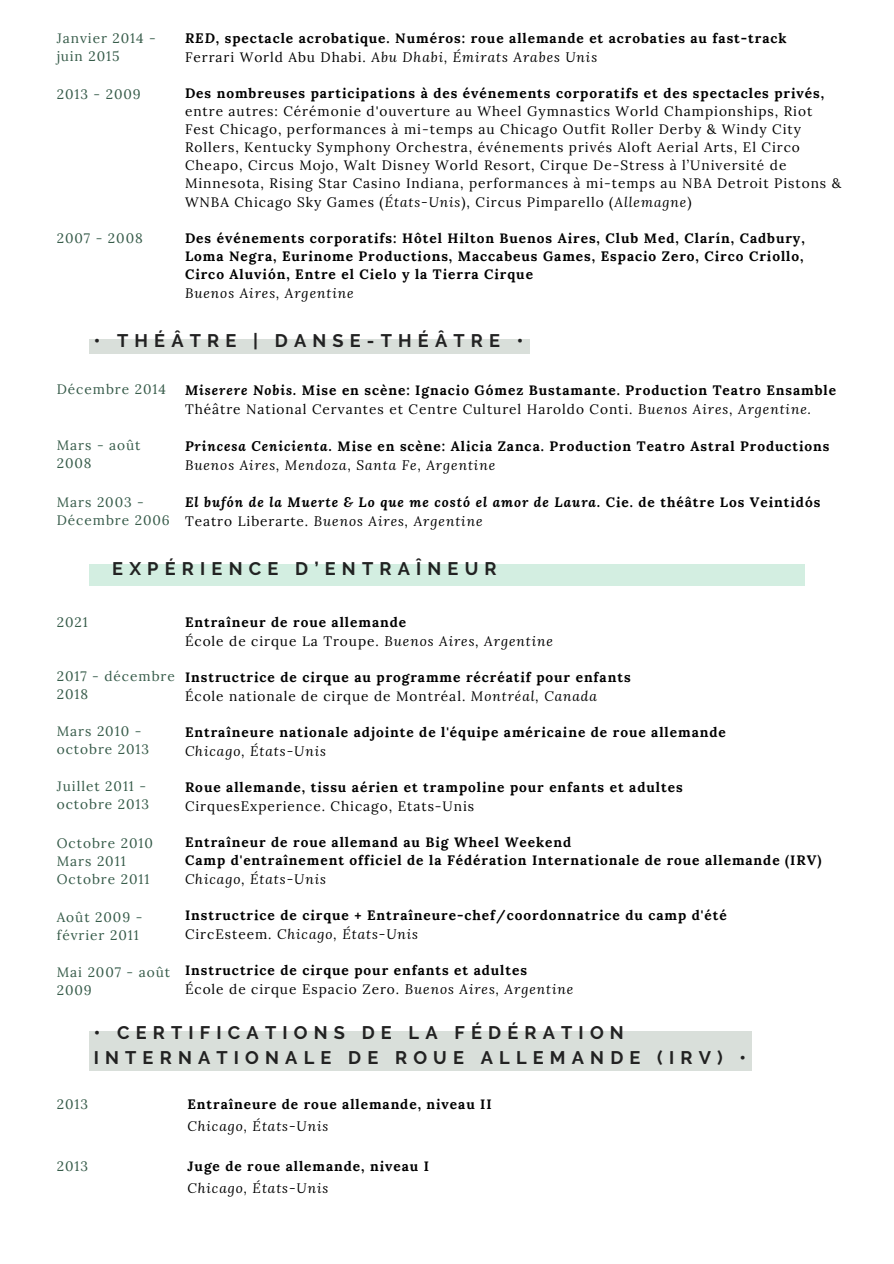
<style>
.page{position:relative;width:894px;height:1264px;background:#fff}
.page>*{position:absolute;margin:0;border:0;box-sizing:border-box;transform-origin:0 0}
.t1{font:700 18.15px/25.2px "Raleway";letter-spacing:.34em;color:#222}
.t2{font:700 13.65px/18px "Lora";letter-spacing:.07em;color:#000;text-align:justify}
.t3{font:13.65px/18.1px "Lora";letter-spacing:.07em;color:#000}
.t4{font:italic 13.65px "Lora";letter-spacing:.07em;color:#000}
.t5{font:13.65px/18px "Lora";letter-spacing:.07em;color:#365b49}
.t6{font:italic 700 13.65px "Lora";letter-spacing:.07em;color:#000}
.s1{font-style:italic}
.s2{font-style:normal}
.s3{font-weight:700}
.s4{font-weight:400}
.s5{font-weight:400;font-style:italic}
</style>
<div class="page">
<div style="left:89px;top:339px;width:441px;height:15px;background:#d9dfda"></div>
<div style="left:89px;top:564px;width:715px;height:21px;background:#d3eee1"></div>
<div style="left:89px;top:1031px;width:662px;height:39px;background:#d9dfda"></div>
<p class="t5" style="left:57px;top:28px;width:100px">Janvier 2014 - juin 2015</p>
<p class="t5" style="left:57px;top:85px;width:85px">2013 - 2009</p>
<p class="t5" style="left:57px;top:229px;width:87px">2007 - 2008</p>
<p class="t2" style="left:185px;top:28px;width:603px"><span class="s1">RED</span>, spectacle acrobatique. Numéros: roue allemande et acrobaties au fast-track</p>
<p class="t4" style="left:185px;top:48px;width:413px"><span class="s2">Ferrari World Abu Dhabi.</span> Abu Dhabi, Émirats Arabes Unis</p>
<p class="t3" style="left:185px;top:84px;width:657px"><span class="s3">Des nombreuses participations à des événements corporatifs et des spectacles privés, </span>entre autres: Cérémonie d'ouverture au Wheel Gymnastics World Championships, Riot Fest Chicago, performances à mi-temps au Chicago Outfit Roller Derby &amp; Windy City Rollers, Kentucky Symphony Orchestra, événements privés Aloft Aerial Arts, El Circo Cheapo, Circus Mojo, Walt Disney World Resort, Cirque De-Stress à l’Université de Minnesota, Rising Star Casino Indiana, performances à mi-temps au NBA Detroit Pistons &amp; WNBA Chicago Sky Games (<span class="s1">États-Unis</span>), Circus Pimparello (<span class="s1">Allemagne</span>)</p>
<p class="t2" style="left:185px;top:229px;width:621px">Des événements corporatifs: Hôtel Hilton Buenos Aires, Club Med, Clarín, Cadbury, Loma Negra, Eurinome Productions, Maccabeus Games, Espacio Zero, Circo Criollo, Circo Aluvión, Entre el Cielo y la Tierra Cirque</p>
<p class="t4" style="left:185px;top:284px;width:170px">Buenos Aires, Argentine</p>
<p class="t1" style="left:94px;top:328px;width:431px">• THÉÂTRE | DANSE-THÉÂTRE •</p>
<p class="t2" style="left:185px;top:380px;width:652px;line-height:19.2px"><span class="s1">Miserere Nobis.</span> Mise en scène: Ignacio Gómez Bustamante. Production Teatro Ensamble<br><span class="s4">Théâtre National Cervantes et Centre Culturel Haroldo Conti.</span> <span class="s5">Buenos Aires, Argentine.</span></p>
<p class="t2" style="left:185px;top:437px;width:646px"><span class="s1">Princesa Cenicienta.</span> Mise en scène: Alicia Zanca. Production Teatro Astral Productions</p>
<p class="t4" style="left:185px;top:456px;width:311px">Buenos Aires, Mendoza, Santa Fe, Argentine</p>
<p class="t6" style="left:185px;top:493px;width:636px">El bufón de la Muerte &amp; Lo que me costó el amor de Laura. <span class="s2">Cie. de théâtre Los Veintidós</span></p>
<p class="t4" style="left:185px;top:512px;width:299px"><span class="s2">Teatro Liberarte.</span> Buenos Aires, Argentine</p>
<p class="t5" style="left:57px;top:379px;width:110px">Décembre 2014</p>
<p class="t5" style="left:57px;top:436px;width:85px">Mars - août<br>2008</p>
<p class="t5" style="left:57px;top:493px;width:114px">Mars 2003 -<br>Décembre 2006</p>
<p class="t1" style="left:112px;top:555px;width:386px">EXPÉRIENCE D’ENTRAÎNEUR</p>
<p class="t2" style="left:185px;top:613px;width:223px">Entraîneur de roue allemande</p>
<p class="t3" style="left:185px;top:632px;width:369px">École de cirque La Troupe. <span class="s1">Buenos Aires, Argentine</span></p>
<p class="t2" style="left:185px;top:668px;width:447px">Instructrice de cirque au programme récréatif pour enfants</p>
<p class="t3" style="left:185px;top:687px;width:413px">École nationale de cirque de Montréal. <span class="s1">Montréal, Canada</span></p>
<p class="t2" style="left:185px;top:723px;width:542px">Entraîneure nationale adjointe de l'équipe américaine de roue allemande</p>
<p class="t4" style="left:185px;top:742px;width:142px">Chicago, États-Unis</p>
<p class="t2" style="left:185px;top:778px;width:499px">Roue allemande, tissu aérien et trampoline pour enfants et adultes</p>
<p class="t3" style="left:185px;top:796px;width:290px">CirquesExperience. Chicago, Etats-Unis</p>
<p class="t2" style="left:185px;top:832px;width:388px">Entraîneur de roue allemand au Big Wheel Weekend</p>
<p class="t2" style="left:185px;top:850px;width:637px">Camp d'entraînement officiel de la Fédération Internationale de roue allemande (IRV)</p>
<p class="t4" style="left:185px;top:869px;width:142px">Chicago, États-Unis</p>
<p class="t2" style="left:185px;top:905px;width:543px">Instructrice de cirque + Entraîneure-chef/coordonnatrice du camp d'été</p>
<p class="t4" style="left:185px;top:924px;width:234px"><span class="s2">CircEsteem.</span> Chicago, États-Unis</p>
<p class="t2" style="left:185px;top:961px;width:343px">Instructrice de cirque pour enfants et adultes</p>
<p class="t3" style="left:185px;top:980px;width:390px">École de cirque Espacio Zero. <span class="s1">Buenos Aires, Argentine</span></p>
<p class="t5" style="left:57px;top:613px;width:32px">2021</p>
<p class="t5" style="left:57px;top:667px;width:120px">2017 - décembre<br>2018</p>
<p class="t5" style="left:57px;top:722px;width:94px">Mars 2010 - octobre 2013</p>
<p class="t5" style="left:57px;top:777px;width:94px">Juillet 2011 - octobre 2013</p>
<p class="t5" style="left:57px;top:833px;width:97px">Octobre 2010<br>Mars 2011<br>Octobre 2011</p>
<p class="t5" style="left:57px;top:908px;width:87px">Août 2009 - février 2011</p>
<p class="t5" style="left:57px;top:963px;width:115px">Mai 2007 - août<br>2009</p>
<p class="t1" style="left:94px;top:1020px;width:653px">• CERTIFICATIONS DE LA FÉDÉRATION<br>INTERNATIONALE DE ROUE ALLEMANDE (IRV) •</p>
<p class="t2" style="left:187px;top:1095px;width:306px">Entraîneure de roue allemande, niveau II</p>
<p class="t4" style="left:187px;top:1116px;width:142px">Chicago, États-Unis</p>
<p class="t2" style="left:187px;top:1157px;width:243px">Juge de roue allemande, niveau I</p>
<p class="t4" style="left:187px;top:1178px;width:142px">Chicago, États-Unis</p>
<p class="t5" style="left:57px;top:1095px;width:33px">2013</p>
<p class="t5" style="left:57px;top:1156px;width:33px">2013</p>
</div>
